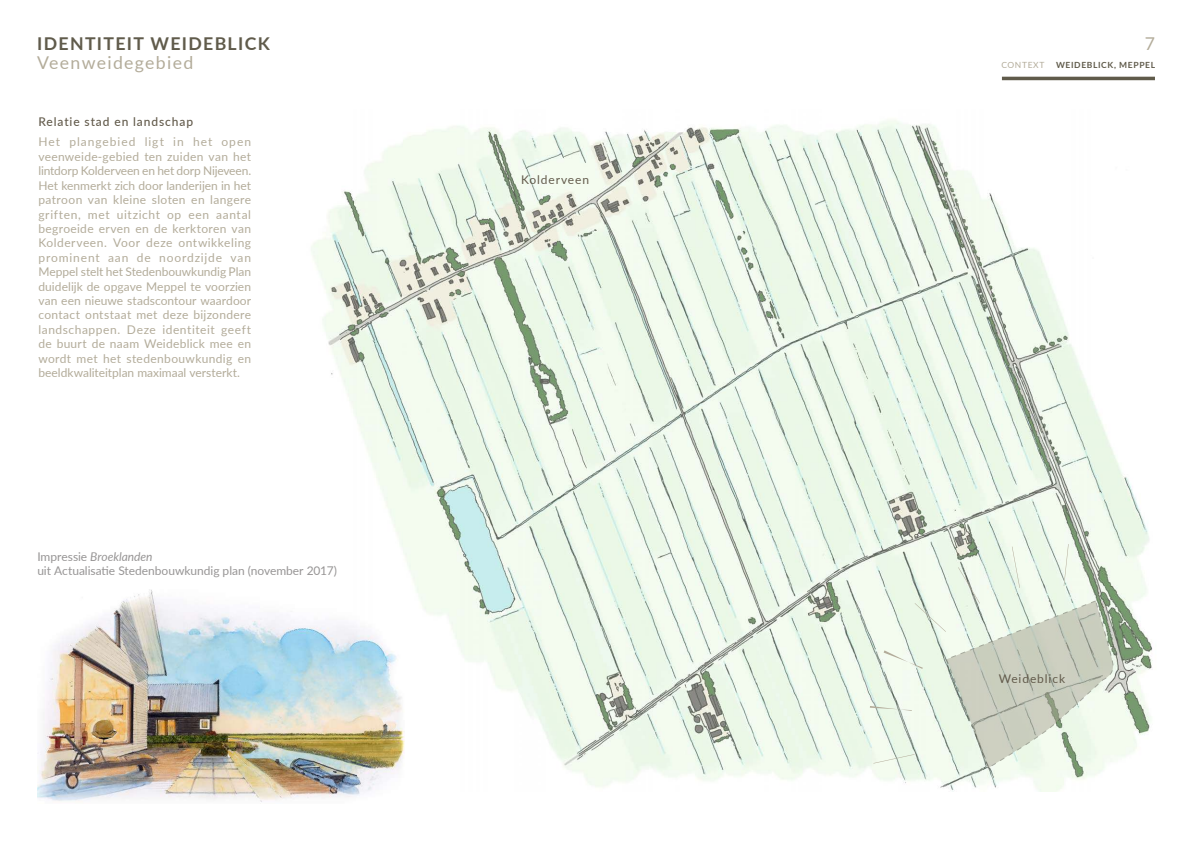
<style>
.page{position:relative;width:1191px;height:842px;background:#fff}
.page>*{position:absolute;margin:0;border:0;box-sizing:border-box;transform-origin:0 0}
.t1{font:700 17.7px "Lato";letter-spacing:.075em;color:#605b4b}
.t2{font:17.7px "Lato";letter-spacing:.075em;color:#b3ac9a}
.t3{font:12px/14.4px "Lato";color:#b3ac9a;text-align:justify}
.t4{font:12px/14.4px "Lato";color:#979595}
.t5{font:500 12px "Lato";letter-spacing:.075em;color:#635b4c}
.t6{font:12px "Lato";letter-spacing:.075em;color:#635b4c}
.t7{font:700 8.5px "Lato";letter-spacing:.075em;color:#605b4b}
.t8{font:8.5px "Lato";letter-spacing:.075em;color:#b3ac9a}
.s1{font-style:italic}
</style>
<div class="page">
<img style="left:311px;top:120px;width:842px;height:667px">
<img style="left:37px;top:590px;width:368px;height:212px">
<hr style="left:1002px;top:77px;width:153px;height:3px;background:#605b4b">
<svg style="left:856px;top:528px;width:257px;height:264px"></svg>
<h1 class="t1" style="left:37px;top:31px;width:234px">IDENTITEIT WEIDEBLICK</h1>
<h1 class="t2" style="left:1144px;top:31px;width:12px">7</h1>
<h1 class="t2" style="left:37px;top:50px;width:158px">Veenweidegebied</h1>
<p class="t8" style="left:1001px;top:59px;width:45px">CONTEXT</p>
<p class="t7" style="left:1056px;top:59px;width:101px">WEIDEBLICK, MEPPEL</p>
<p class="t5" style="left:38px;top:113px;width:156px">Relatie stad en landschap</p>
<p class="t3" style="left:38px;top:134px;width:214px">Het plangebied ligt in het open veenweide-gebied ten zuiden van het lintdorp Kolderveen en het dorp Nijeveen.<br>Het kenmerkt zich door landerijen in het patroon van kleine sloten en langere griften, met uitzicht op een aantal begroeide erven en de kerktoren van Kolderveen. Voor deze ontwikkeling prominent aan de noordzijde van Meppel stelt het Stedenbouwkundig Plan duidelijk de opgave Meppel te voorzien van een nieuwe stadscontour waardoor contact ontstaat met deze bijzondere landschappen. Deze identiteit geeft de buurt de naam Weideblick mee en wordt met het stedenbouwkundig en beeldkwaliteitplan maximaal versterkt.</p>
<p class="t4" style="left:37px;top:549px;width:301px">Impressie <span class="s1">Broeklanden<br></span>uit Actualisatie Stedenbouwkundig plan (november 2017)</p>
<p class="t6" style="left:521px;top:171px;width:70px">Kolderveen</p>
<p class="t6" style="left:998px;top:670px;width:68px">Weideblick</p>
</div>
